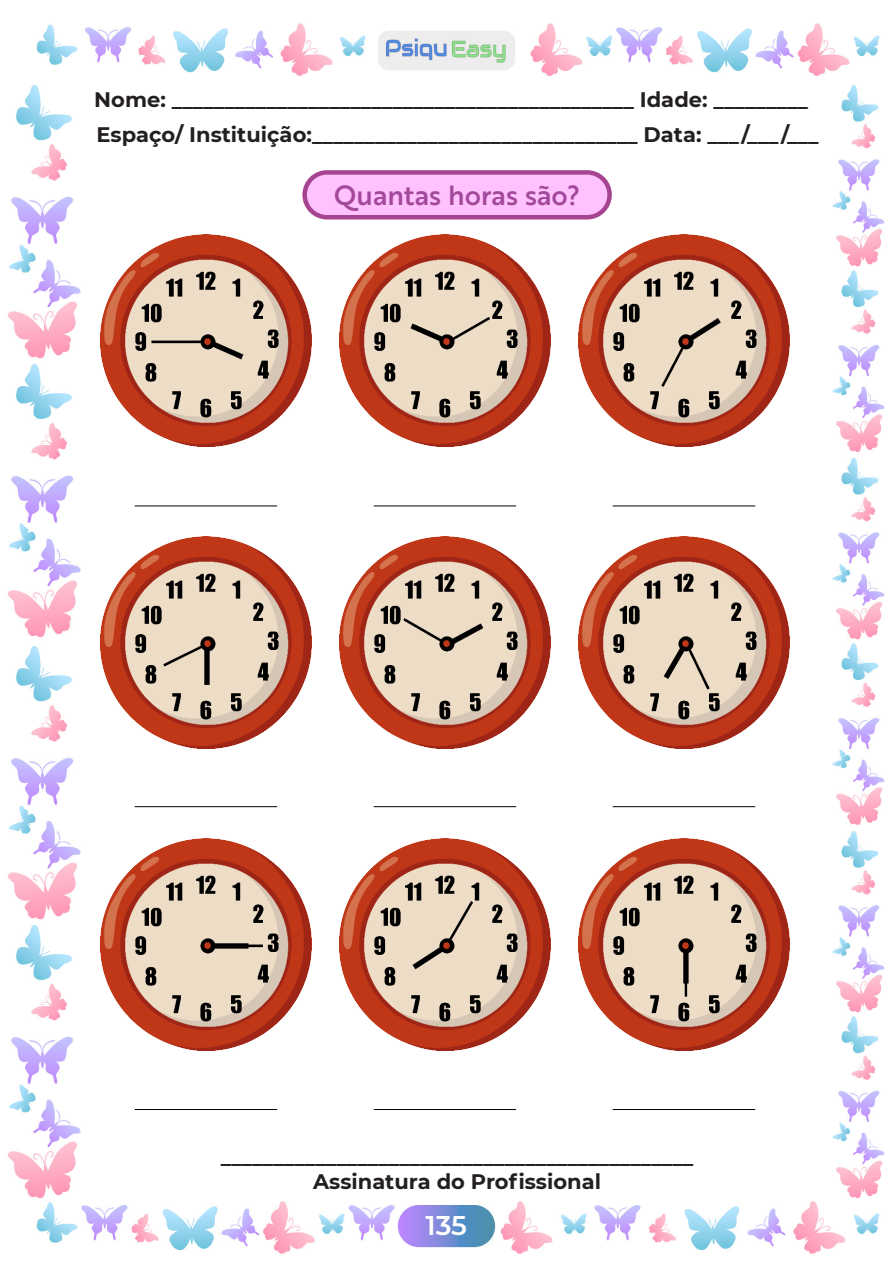
<style>
.page{position:relative;width:893px;height:1263px;background:#fff}
.page>*{position:absolute;margin:0;border:0;box-sizing:border-box;transform-origin:0 0}
.Textos_Título{font:500 27px "Brother 1816";color:#a3499b}
.t1{font:600 27px "Montserrat";color:#fff}
.t2{font:700 21px "Montserrat";color:#231f20}
</style>
<div class="page">
<img style="left:8px;top:23px;width:877px;height:1231px">
<div style="left:305px;top:172px;width:305px;height:45px;background:#ffc2ff;border-radius:22px"></div>
<div style="left:302px;top:170px;width:310px;height:49px;border:4px solid #a74492;border-radius:22px"></div>
<img style="left:100px;top:235px;width:212px;height:212px">
<hr style="left:135px;top:506px;width:142px;height:1px;background:#000">
<img style="left:100px;top:536px;width:212px;height:212px">
<hr style="left:135px;top:806px;width:142px;height:1px;background:#000">
<img style="left:100px;top:838px;width:212px;height:212px">
<hr style="left:135px;top:1109px;width:142px;height:1px;background:#000">
<img style="left:339px;top:235px;width:212px;height:212px">
<hr style="left:374px;top:506px;width:142px;height:1px;background:#000">
<img style="left:339px;top:536px;width:212px;height:212px">
<hr style="left:374px;top:806px;width:142px;height:1px;background:#000">
<img style="left:339px;top:838px;width:212px;height:212px">
<hr style="left:374px;top:1109px;width:142px;height:1px;background:#000">
<img style="left:578px;top:235px;width:212px;height:212px">
<hr style="left:613px;top:506px;width:142px;height:1px;background:#000">
<img style="left:578px;top:536px;width:212px;height:212px">
<hr style="left:613px;top:806px;width:142px;height:1px;background:#000">
<img style="left:578px;top:838px;width:212px;height:212px">
<hr style="left:613px;top:1109px;width:142px;height:1px;background:#000">
<p class="t2" style="left:94px;top:85px;width:715px">Nome: ____________________________________________ Idade: _________</p>
<p class="t2" style="left:97px;top:120px;width:723px">Espaço/ Instituição:_______________________________ Data: ___/___/___</p>
<p class="Textos_Título" style="left:334px;top:174px;width:248px">Quantas horas são?</p>
<p class="t2" style="left:221px;top:1142px;width:474px">_____________________________________________</p>
<p class="t2" style="left:313px;top:1167px;width:289px">Assinatura do Profissional</p>
<p class="t1" style="left:425px;top:1206px;width:43px">135</p>
</div>
